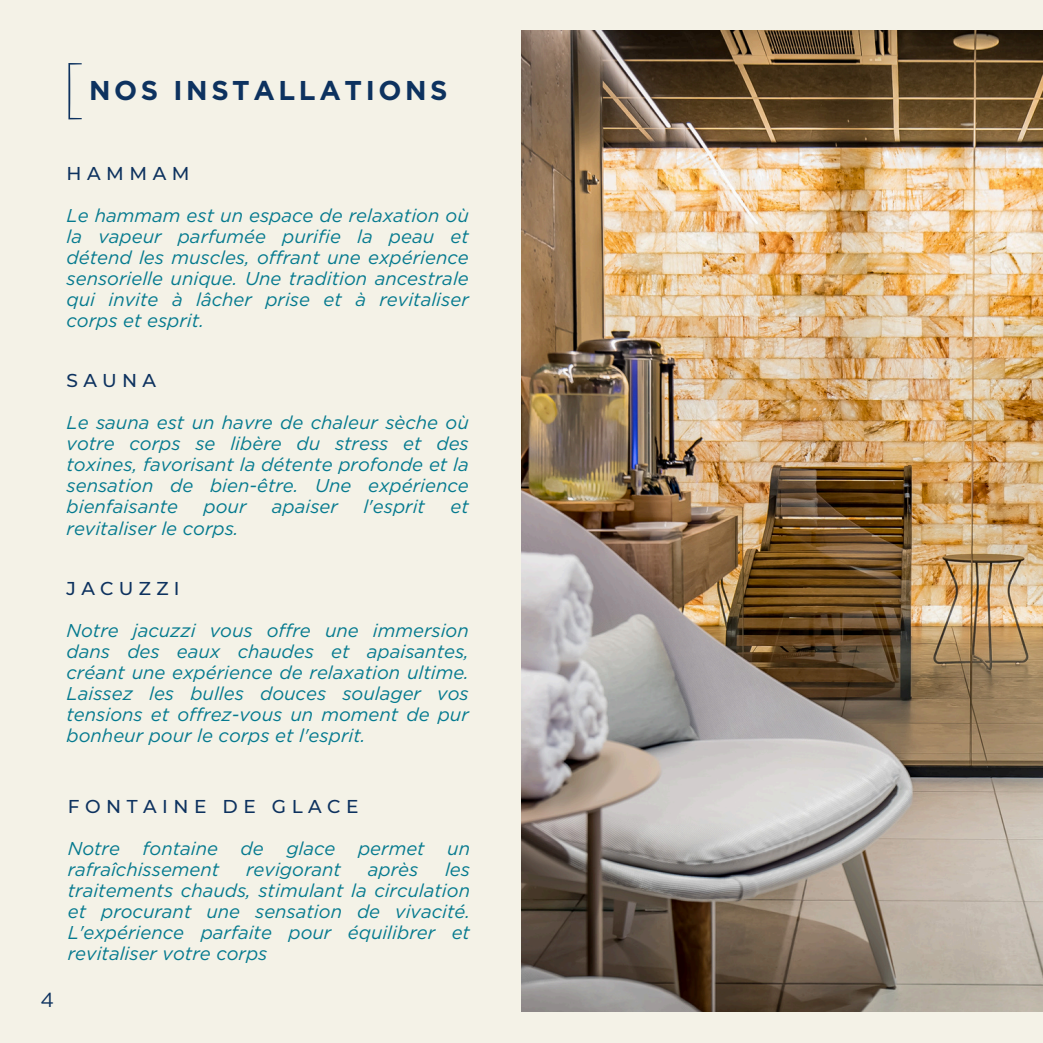
<style>
.page{position:relative;width:1043px;height:1043px;background:#fff}
.page>*{position:absolute;margin:0;border:0;box-sizing:border-box;transform-origin:0 0}
.t1{font:700 27.12px "Gotham";letter-spacing:.13em;color:#0d325f}
.t2{font:20.3px "Gotham";color:#0d325f}
.t3{font:italic 18.55px/21px "Gotham";color:#057a8f;text-align:justify}
.t4{font:500 18.55px "Montserrat";letter-spacing:.295em;color:#0d325f}
</style>
<div class="page">
<div style="left:0;top:0;width:1042px;height:1042px;background:#f4f2e7"></div>
<svg style="left:68px;top:63px;width:13px;height:56px"></svg>
<img style="left:521px;top:31px;width:521px;height:980px">
<p class="t1" style="left:89px;top:74px;width:360px">NOS INSTALLATIONS</p>
<h1 class="t4" style="left:66px;top:162px;width:124px">HAMMAM</h1>
<h2 class="t3" style="left:66px;top:204px;width:403px">Le hammam est un espace de relaxation où la vapeur parfumée purifie la peau et détend les muscles, offrant une expérience sensorielle unique. Une tradition ancestrale qui invite à lâcher prise et à revitaliser corps et esprit.</h2>
<p class="t4" style="left:66px;top:369px;width:91px">SAUNA</p>
<h2 class="t3" style="left:66px;top:412px;width:403px">Le sauna est un havre de chaleur sèche où votre corps se libère du stress et des toxines, favorisant la détente profonde et la sensation de bien-être. Une expérience bienfaisante</h2>
<h2 class="t3" style="left:203px;top:496px;width:44px">pour</h2>
<h2 class="t3" style="left:272px;top:496px;width:68px">apaiser</h2>
<h2 class="t3" style="left:363px;top:496px;width:63px">l'esprit</h2>
<h2 class="t3" style="left:450px;top:496px;width:20px">et</h2>
<h2 class="t3" style="left:66px;top:517px;width:173px">revitaliser le corps.</h2>
<h2 class="t4" style="left:66px;top:576px;width:115px">JACUZZI</h2>
<p class="t3" style="left:66px;top:619px;width:403px">Notre jacuzzi vous offre une immersion dans des eaux chaudes et apaisantes, créant une expérience de relaxation ultime.<br>Laissez les bulles douces soulager vos tensions et offrez-vous un moment de pur bonheur pour le corps et l'esprit.</p>
<p class="t2" style="left:40px;top:987px;width:15px">4</p>
<h2 class="t4" style="left:68px;top:794px;width:292px">FONTAINE DE GLACE</h2>
<p class="t3" style="left:68px;top:837px;width:403px">Notre fontaine de glace permet un rafraîchissement</p>
<p class="t3" style="left:246px;top:858px;width:96px">revigorant</p>
<p class="t3" style="left:367px;top:858px;width:52px">après</p>
<p class="t3" style="left:68px;top:858px;width:403px;text-indent:377px">les traitements chauds, stimulant la circulation et procurant une sensation de vivacité.<br>L'expérience parfaite pour équilibrer et revitaliser votre corps</p>
</div>
